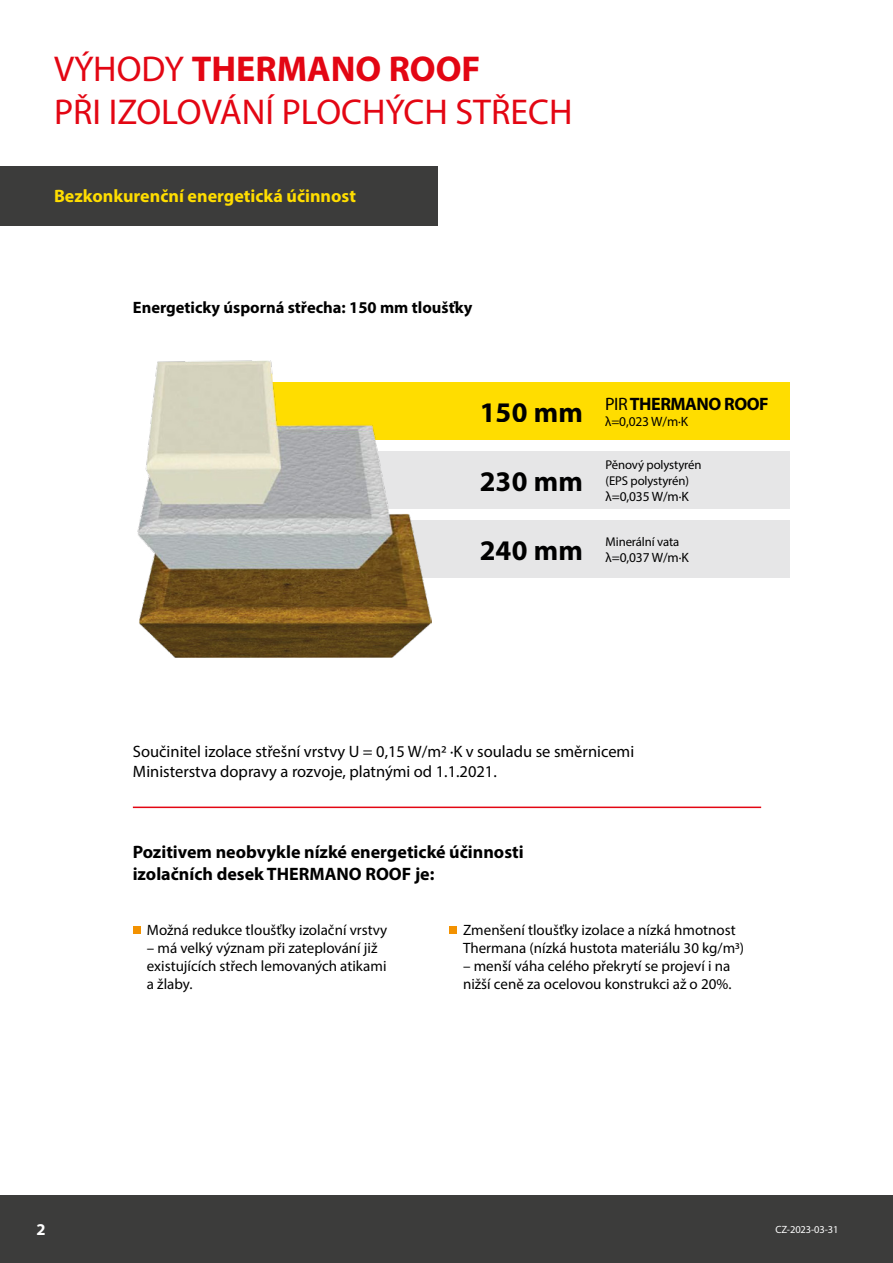
<style>
.page{position:relative;width:893px;height:1263px;background:#fff}
.page>*{position:absolute;margin:0;border:0;box-sizing:border-box;transform-origin:0 0}
.t1{font:36px/43.2px "Myriad Pro";color:#e30613}
.t2{font:700 28.5px "Myriad Pro";letter-spacing:.01em;color:#000}
.t3{font:700 18px/21.6px "Myriad Pro";color:#000}
.t4{font:700 18px "Myriad Pro";color:#fd0}
.t5{font:700 18px "Myriad Pro";letter-spacing:-.025em;color:#000}
.t6{font:16.5px/19.8px "Myriad Pro";color:#000}
.t7{font:700 16.5px "Myriad Pro";color:#000}
.t8{font:700 16.5px "Myriad Pro";color:#fff}
.t9{font:15px/18px "Myriad Pro";color:#000}
.t10{font:13.5px "Myriad Pro";letter-spacing:-.01em;color:#000}
.t11{font:12.75px/15.3px "Myriad Pro";letter-spacing:-.01em;color:#000}
.t12{font:10.5px "Myriad Pro";color:#fff}
.s1{font-weight:700}
.s2{font-weight:400}
</style>
<div class="page">
<div style="left:0;top:1195px;width:893px;height:68px;background:#3c3c3b"></div>
<div style="left:243px;top:451px;width:546px;height:58px;background:#e6e6e7"></div>
<div style="left:245px;top:520px;width:544px;height:58px;background:#e6e6e7"></div>
<div style="left:0;top:166px;width:438px;height:59px;background:#3c3c3b"></div>
<div style="left:133px;top:926px;width:7px;height:8px;background:#f39200"></div>
<div style="left:449px;top:926px;width:8px;height:8px;background:#f39200"></div>
<hr style="left:133px;top:806px;width:628px;height:2px;background:#e30613">
<div style="left:243px;top:382px;width:546px;height:58px;background:#fd0"></div>
<img style="left:137px;top:360px;width:295px;height:298px">
<h1 class="t1" style="left:54px;top:47px;width:520px">VÝHODY <span class="s1">THERMANO ROOF<br></span>PŘI IZOLOVÁNÍ PLOCHÝCH STŘECH</h1>
<p class="t4" style="left:54px;top:185px;width:303px">Bezkonkurenční energetická účinnost</p>
<p class="t7" style="left:133px;top:297px;width:341px">Energeticky úsporná střecha: 150 mm tloušťky</p>
<h2 class="t2" style="left:479px;top:393px;width:105px">150 mm</h2>
<h2 class="t2" style="left:479px;top:463px;width:105px">230 mm</h2>
<h2 class="t2" style="left:479px;top:531px;width:105px">240 mm</h2>
<p class="t5" style="left:605px;top:392px;width:165px"><span class="s2">PIR</span> THERMANO ROOF</p>
<p class="t10" style="left:605px;top:413px;width:85px">λ=0,023 W/m·K</p>
<p class="t11" style="left:606px;top:457px;width:97px">Pěnový polystyrén (EPS polystyrén)</p>
<p class="t10" style="left:606px;top:488px;width:85px">λ=0,035 W/m·K</p>
<p class="t11" style="left:606px;top:534px;width:75px">Minerální vata</p>
<p class="t10" style="left:606px;top:549px;width:85px">λ=0,037 W/m·K</p>
<p class="t6" style="left:133px;top:741px;width:503px">Součinitel izolace střešní vrstvy U = 0,15 W/m2 ·K v souladu se směrnicemi<br>Ministerstva dopravy a rozvoje, platnými od 1.1.2021.</p>
<p class="t3" style="left:133px;top:841px;width:392px">Pozitivem neobvykle nízké energetické účinnosti izolačních desek THERMANO ROOF je:</p>
<p class="t9" style="left:147px;top:921px;width:242px">Možná redukce tloušťky izolační vrstvy</p>
<p class="t9" style="left:147px;top:939px;width:241px">– má velký význam při zateplování již existujících střech lemovaných atikami a žlaby.</p>
<p class="t9" style="left:463px;top:921px;width:283px">Zmenšení tloušťky izolace a nízká hmotnost<br>Thermana (nízká hustota materiálu 30 kg/m3)</p>
<p class="t9" style="left:463px;top:957px;width:270px">– menší váha celého překrytí se projeví i na nižší ceně za ocelovou konstrukci až o 20%.</p>
<p class="t8" style="left:37px;top:1219px;width:11px">2</p>
<p class="t12" style="left:776px;top:1223px;width:64px">CZ-2023-03-31</p>
</div>
